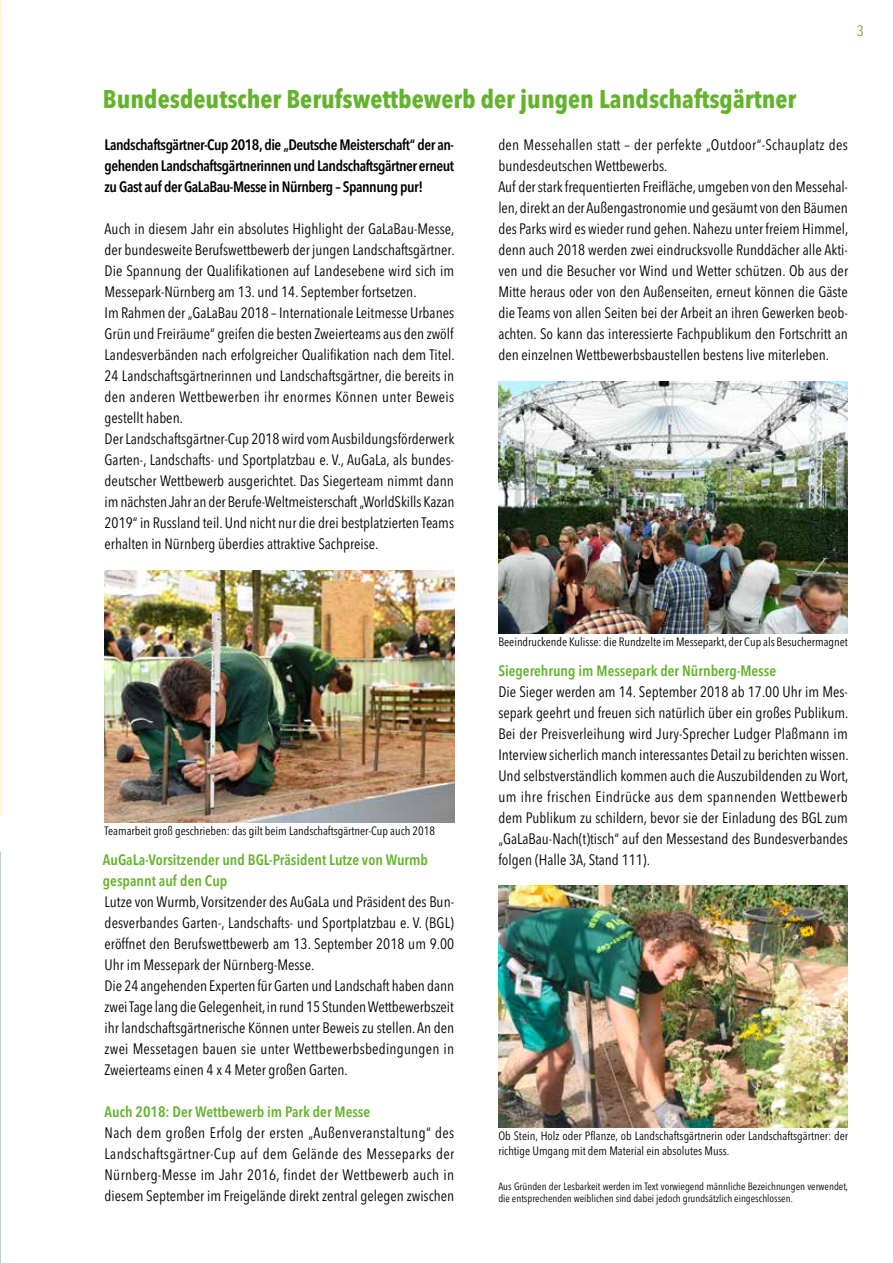
<style>
.page{position:relative;width:893px;height:1263px;background:#fff}
.page>*{position:absolute;margin:0;border:0;box-sizing:border-box;transform-origin:0 0}
.t1{font:700 condensed 25.5px "Avenir Next LT Pro";color:#64b32c}
.t2{font:condensed 15px/21px "Avenir Next LT Pro";color:#000}
.t3{font:600 condensed 15px/21px "Avenir Next LT Pro";letter-spacing:-.03em;color:#000;text-align:justify}
.t4{font:600 condensed 15px/21px "Avenir Next LT Pro";color:#64b32c}
.t5{font:condensed 15px "Avenir Next LT Pro";color:#64b32c}
.t6{font:condensed 12px/15px "Avenir Next LT Pro";color:#000}
.t7{font:condensed 10.5px/12px "Avenir Next LT Pro";color:#000}
</style>
<div class="page">
<img style="left:105px;top:570px;width:349px;height:252px">
<img style="left:498px;top:885px;width:350px;height:242px">
<img style="left:498px;top:381px;width:350px;height:252px">
<svg style="left:0;top:0;width:1px;height:161px"></svg>
<img style="left:0;top:161px;width:1px;height:740px">
<img style="left:0;top:762px;width:1px;height:95px">
<p class="t5" style="left:857px;top:21px;width:9px">3</p>
<h1 class="t1" style="left:103px;top:84px;width:695px">Bundesdeutscher Berufswettbewerb der jungen Landschaftsgärtner</h1>
<p class="t3" style="left:105px;top:135px;width:351px">Landschaftsgärtner-Cup 2018, die „Deutsche Meisterschaft“ der an&shy;gehenden Landschaftsgärtnerinnen und Landschaftsgärtner erneut zu Gast auf der GaLaBau-Messe in Nürnberg – Spannung pur!</p>
<p class="t2" style="left:105px;top:219px;width:351px">Auch in diesem Jahr ein absolutes Highlight der GaLaBau-Messe, der bundesweite Berufswettbewerb der jungen Landschaftsgärtner.<br>Die Spannung der Qualifikationen auf Landesebene wird sich im Messepark-Nürnberg am 13. und 14. September fortsetzen.<br>Im Rahmen der „GaLaBau 2018 – Internationale Leitmesse Urbanes Grün und Freiräume“ greifen die besten Zweierteams aus den zwölf Landesverbänden nach erfolgreicher Qualifikation nach dem Titel.<br>24 Landschaftsgärtnerinnen und Landschaftsgärtner, die bereits in den anderen Wettbewerben ihr enormes Können unter Beweis gestellt haben.<br>Der Landschaftsgärtner-Cup 2018 wird vom Ausbildungsförderwerk Garten-, Landschafts- und Sportplatzbau e. V., AuGaLa, als bundes&shy;deutscher Wettbewerb ausgerichtet. Das Siegerteam nimmt dann im nächsten Jahr an der Berufe-Weltmeisterschaft „WorldSkills Kazan 2019“ in Russland teil. Und nicht nur die drei bestplatzierten Teams erhalten in Nürnberg überdies attraktive Sachpreise.</p>
<p class="t2" style="left:498px;top:135px;width:351px">den Messehallen statt – der perfekte „Outdoor“-Schauplatz des bundesdeutschen Wettbewerbs.<br>Auf der stark frequentierten Freifläche, umgeben von den Messehal&shy;len, direkt an der Außengastronomie und gesäumt von den Bäumen des Parks wird es wieder rund gehen. Nahezu unter freiem Himmel, denn auch 2018 werden zwei eindrucksvolle Runddächer alle Akti&shy;ven und die Besucher vor Wind und Wetter schützen. Ob aus der Mitte heraus oder von den Außenseiten, erneut können die Gäste die Teams von allen Seiten bei der Arbeit an ihren Gewerken beob&shy;achten. So kann das interessierte Fachpublikum den Fortschritt an den einzelnen Wettbewerbsbaustellen bestens live miterleben.</p>
<p class="t6" style="left:105px;top:823px;width:332px">Teamarbeit groß geschrieben: das gilt beim Landschaftsgärtner-Cup auch 2018</p>
<p class="t4" style="left:103px;top:849px;width:327px">AuGaLa-Vorsitzender und BGL-Präsident Lutze von Wurmb gespannt auf den Cup</p>
<p class="t2" style="left:105px;top:891px;width:351px">Lutze von Wurmb, Vorsitzender des AuGaLa und Präsident des Bun&shy;desverbandes Garten-, Landschafts- und Sportplatzbau e. V. (BGL) eröffnet den Berufswettbewerb am 13. September 2018 um 9.00<br>Uhr im Messepark der Nürnberg-Messe.<br>Die 24 angehenden Experten für Garten und Landschaft haben dann zwei Tage lang die Gelegenheit, in rund 15 Stunden Wettbewerbszeit ihr landschaftsgärtnerische Können unter Beweis zu stellen. An den zwei Messetagen bauen sie unter Wettbewerbsbedingungen in Zweierteams einen 4 x 4 Meter großen Garten.</p>
<p class="t4" style="left:105px;top:1101px;width:267px">Auch 2018: Der Wettbewerb im Park der Messe</p>
<p class="t2" style="left:105px;top:1122px;width:351px;text-align:justify">Nach dem großen Erfolg der ersten „Außenveranstaltung“ des Landschaftsgärtner-Cup auf dem Gelände des Messeparks der Nürnberg-Messe im Jahr 2016, findet der Wettbewerb auch in diesem September im Freigelände direkt zentral gelegen zwischen</p>
<p class="t6" style="left:498px;top:634px;width:351px">Beeindruckende Kulisse: die Rundzelte im Messeparkt, der Cup als Besuchermagnet</p>
<p class="t4" style="left:498px;top:660px;width:279px">Siegerehrung im Messepark der Nürnberg-Messe</p>
<p class="t2" style="left:498px;top:681px;width:352px;text-align:justify">Die Sieger werden am 14. September 2018 ab 17.00 Uhr im Mes&shy;separk geehrt und freuen sich natürlich über ein großes Publikum.<br>Bei der Preisverleihung wird Jury-Sprecher Ludger Plaßmann im Interview sicherlich manch interessantes Detail zu berichten wissen.<br>Und selbstverständlich kommen auch die Auszubildenden zu Wort, um ihre frischen Eindrücke aus dem spannenden Wettbewerb dem Publikum zu schildern, bevor sie der Einladung des BGL zum „GaLaBau-Nach(t)tisch“ auf den Messestand des Bundesverbandes folgen (Halle 3A, Stand 111).</p>
<p class="t6" style="left:498px;top:1128px;width:351px">Ob Stein, Holz oder Pflanze, ob Landschaftsgärtnerin oder Landschaftsgärtner: der richtige Umgang mit dem Material ein absolutes Muss.</p>
<p class="t7" style="left:498px;top:1180px;width:351px">Aus Gründen der Lesbarkeit werden im Text vorwiegend männliche Bezeichnungen verwendet, die entsprechenden weiblichen sind dabei jedoch grundsätzlich eingeschlossen.</p>
</div>
